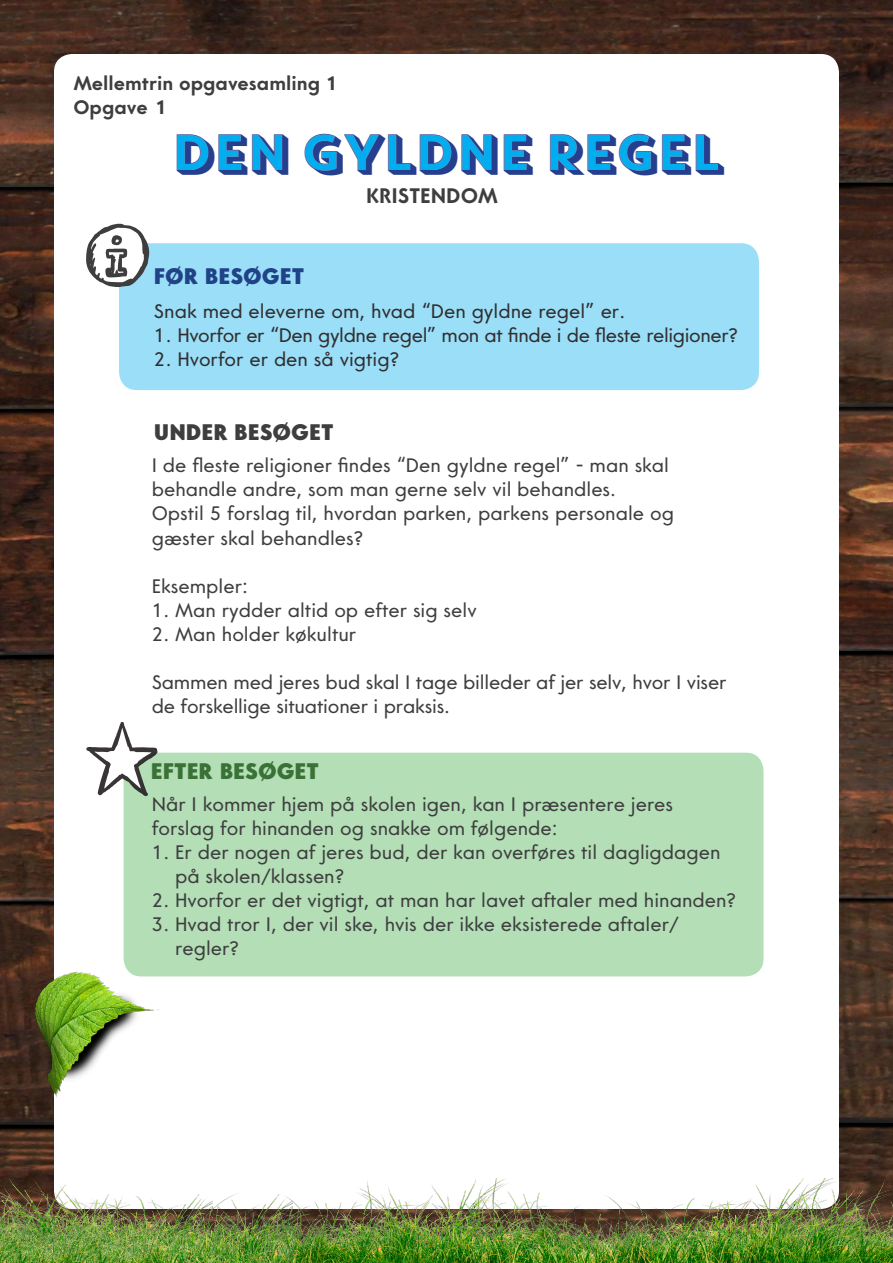
<style>
.page{position:relative;width:893px;height:1263px;background:#fff}
.page>*{position:absolute;margin:0;border:0;box-sizing:border-box;transform-origin:0 0}
.t1{font:49.8px "Core Circus";letter-spacing:-.1em;color:#00aeef}
.t2{font:800 22.5px "Core Sans G85";color:#3a7136}
.t3{font:800 22.5px "Core Sans G85";color:#3e3e3f}
.t4{font:800 22.5px "Core Sans G85";color:#204388}
.t5{font:700 21px "Core Sans G65";color:#3e3e3f}
.t6{font:19.5px/24px "Core Sans G45";color:#3e3e3f}
.t7{font:19.5px "Core Sans G45";letter-spacing:-.005em;color:#312f30}
.t8{font:700 19.5px "Core Sans G65";color:#3e3e3f}
</style>
<div class="page">
<img style="left:0;top:48px;width:893px;height:1131px">
<img style="left:0;top:0;width:893px;height:48px">
<div style="left:54px;top:54px;width:785px;height:1155px;background:#fff;border-radius:18px"></div>
<img style="left:0;top:1179px;width:893px;height:84px">
<img style="left:0;top:1194px;width:72px;height:69px">
<div style="left:119px;top:243px;width:640px;height:147px;background:#9adef8;border-radius:18px"></div>
<img style="left:0;top:242px;width:54px;height:213px">
<img style="left:36px;top:972px;width:124px;height:125px">
<img style="left:72px;top:1194px;width:221px;height:69px">
<div style="left:124px;top:753px;width:640px;height:223px;background:#b3deb6;border-radius:18px"></div>
<svg style="left:86px;top:722px;width:71px;height:74px"></svg>
<svg style="left:86px;top:224px;width:63px;height:63px"></svg>
<p class="t8" style="left:73px;top:71px;width:266px">Mellemtrin opgavesamling 1</p>
<p class="t8" style="left:73px;top:95px;width:95px">Opgave 1</p>
<h1 class="t1" style="left:169px;top:119px;width:557px">DEN GYLDNE REGEL</h1>
<p class="t5" style="left:366px;top:183px;width:133px">KRISTENDOM</p>
<p class="t4" style="left:154px;top:262px;width:152px">FØR BESØGET</p>
<p class="t7" style="left:154px;top:299px;width:473px">Snak med eleverne om, hvad “Den gyldne regel” er.</p>
<p class="t7" style="left:154px;top:323px;width:585px">1. Hvorfor er “Den gyldne regel” mon at finde i de fleste religioner?</p>
<p class="t7" style="left:154px;top:347px;width:247px">2. Hvorfor er den så vigtig?</p>
<p class="t3" style="left:154px;top:418px;width:181px">UNDER BESØGET</p>
<p class="t6" style="left:152px;top:454px;width:524px">I de fleste religioner findes “Den gyldne regel” - man skal behandle andre, som man gerne selv vil behandles.<br>Opstil 5 forslag til, hvordan parken, parkens personale og gæster skal behandles?</p>
<p class="t6" style="left:152px;top:574px;width:98px">Eksempler:</p>
<p class="t6" style="left:152px;top:598px;width:326px">1. Man rydder altid op efter sig selv</p>
<p class="t6" style="left:152px;top:622px;width:206px">2. Man holder køkultur</p>
<p class="t6" style="left:152px;top:670px;width:576px">Sammen med jeres bud skal I tage billeder af jer selv, hvor I viser de forskellige situationer i praksis.</p>
<p class="t2" style="left:151px;top:757px;width:170px">EFTER BESØGET</p>
<p class="t6" style="left:152px;top:792px;width:523px">Når I kommer hjem på skolen igen, kan I præsentere jeres forslag for hinanden og snakke om følgende:</p>
<p class="t6" style="left:175px;top:840px;width:547px;text-indent:-23px">1. Er der nogen af jeres bud, der kan overføres til dagligdagen på skolen/klassen?</p>
<p class="t6" style="left:152px;top:888px;width:586px">2. Hvorfor er det vigtigt, at man har lavet aftaler med hinanden?</p>
<p class="t6" style="left:175px;top:912px;width:505px;text-indent:-23px">3. Hvad tror I, der vil ske, hvis der ikke eksisterede aftaler/ regler?</p>
</div>
